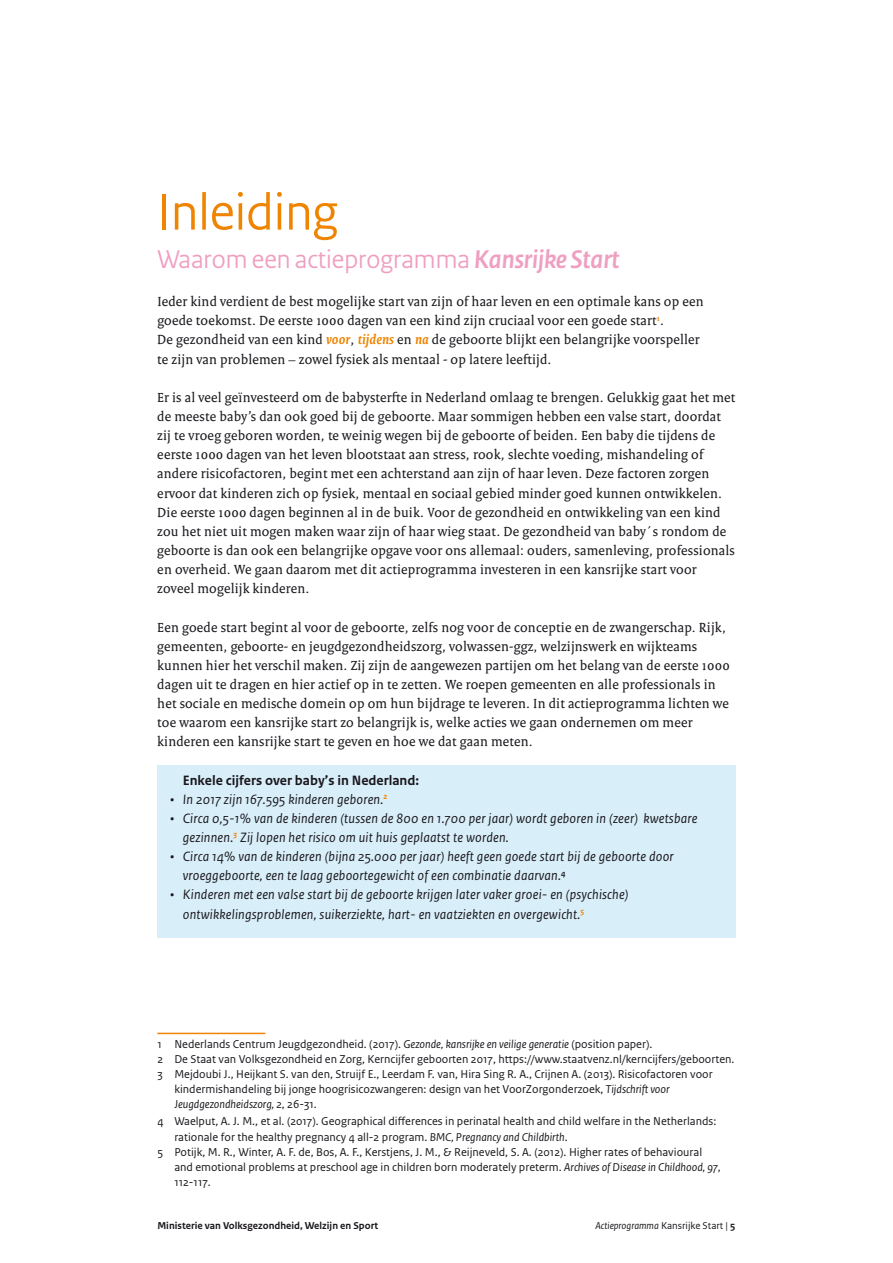
<style>
.page{position:relative;width:893px;height:1263px;background:#fff}
.page>*{position:absolute;margin:0;border:0;box-sizing:border-box;transform-origin:0 0}
.t1{font:54px "Rijksoverheid Sans Heading";color:#ef8400}
.t2{font:27px "Rijksoverheid Sans Heading";color:#ef9fc1}
.t3{font:14.25px/19.2px "Rijksoverheid Serif";letter-spacing:.015em;color:#1a171c}
.t4{font:italic 14.25px/19.2px "Rijksoverheid Sans Text";letter-spacing:.015em;color:#1a171c}
.t5{font:700 14.25px "Rijksoverheid Sans Text";color:#1a171c}
.t6{font:12px/15px "Rijksoverheid Sans Text";color:#1a171c}
.t7{font:italic 12px "Rijksoverheid Sans Text";color:#1a171c}
.t8{font:700 10.5px "Rijksoverheid Sans Text";color:#1a171c}
.t9{font:10.5px "Rijksoverheid Sans Text";color:#1a171c}
.s1{font-weight:700;font-style:italic}
.s2{font-weight:700;font-style:italic;color:#ef8400}
.s3{font-style:italic}
.s4{font-style:normal}
.s5{font-weight:700}
</style>
<div class="page">
<div style="left:157px;top:765px;width:579px;height:173px;background:#d8eef9"></div>
<hr style="left:157px;top:1033px;width:108px;height:1px;background:#ef8400">
<h1 class="t1" style="left:157px;top:181px;width:182px">Inleiding</h1>
<h2 class="t2" style="left:157px;top:243px;width:464px">Waarom een actieprogramma <span class="s1">Kansrijke Start</span></h2>
<p class="t3" style="left:157px;top:292px;width:548px">Ieder kind verdient de best mogelijke start van zijn of haar leven en een optimale kans op een goede toekomst. De eerste 1000 dagen van een kind zijn cruciaal voor een goede start<sup>1</sup>.<br>De gezondheid van een kind <span class="s2">voor</span>, <span class="s2">tijdens</span> en <span class="s2">na</span> de geboorte blijkt een belangrijke voorspeller te zijn van problemen – zowel fysiek als mentaal - op latere leeftijd.</p>
<p class="t3" style="left:157px;top:388px;width:579px">Er is al veel geïnvesteerd om de babysterfte in Nederland omlaag te brengen. Gelukkig gaat het met de meeste baby’s dan ook goed bij de geboorte. Maar sommigen hebben een valse start, doordat zij te vroeg geboren worden, te weinig wegen bij de geboorte of beiden. Een baby die tijdens de eerste 1000 dagen van het leven blootstaat aan stress, rook, slechte voeding, mishandeling of andere risicofactoren, begint met een achterstand aan zijn of haar leven. Deze factoren zorgen ervoor dat kinderen zich op fysiek, mentaal en sociaal gebied minder goed kunnen ontwikkelen.<br>Die eerste 1000 dagen beginnen al in de buik. Voor de gezondheid en ontwikkeling van een kind zou het niet uit mogen maken waar zijn of haar wieg staat. De gezondheid van baby´s rondom de geboorte is dan ook een belangrijke opgave voor ons allemaal: ouders, samenleving, professionals en overheid. We gaan daarom met dit actieprogramma investeren in een kansrijke start voor zoveel mogelijk kinderen.</p>
<p class="t3" style="left:157px;top:617px;width:574px">Een goede start begint al voor de geboorte, zelfs nog voor de conceptie en de zwangerschap. Rijk, gemeenten, geboorte- en jeugdgezondheidszorg, volwassen-ggz, welzijnswerk en wijkteams kunnen hier het verschil maken. Zij zijn de aangewezen partijen om het belang van de eerste 1000 dagen uit te dragen en hier actief op in te zetten. We roepen gemeenten en alle professionals in het sociale en medische domein op om hun bijdrage te leveren. In dit actieprogramma lichten we toe waarom een kansrijke start zo belangrijk is, welke acties we gaan ondernemen om meer kinderen een kansrijke start te geven en hoe we dat gaan meten.</p>
<p class="t5" style="left:183px;top:772px;width:238px">Enkele cijfers over baby’s in Nederland:</p>
<p class="t4" style="left:170px;top:790px;width:219px">• In 2017 zijn 167.595 kinderen geboren.<sup>2</sup></p>
<p class="t4" style="left:183px;top:809px;width:516px;text-indent:-13px">• Circa 0,5-1% van de kinderen (tussen de 800 en 1.700 per jaar) wordt geboren in (zeer) kwetsbare gezinnen.<sup>3</sup> Zij lopen het risico om uit huis geplaatst te worden.</p>
<p class="t4" style="left:183px;top:847px;width:492px;text-indent:-13px">• Circa 14% van de kinderen (bijna 25.000 per jaar) heeft geen goede start bij de geboorte door vroeggeboorte, een te laag geboortegewicht of een combinatie daarvan.<sup>4</sup></p>
<p class="t4" style="left:183px;top:885px;width:447px;text-indent:-13px">• Kinderen met een valse start bij de geboorte krijgen later vaker groei- en (psychische) ontwikkelingsproblemen, suikerziekte, hart- en vaatziekten en overgewicht.<sup>5</sup></p>
<p class="t6" style="left:157px;top:1037px;width:497px">1 Nederlands Centrum Jeugdgezondheid. (2017). <span class="s3">Gezonde, kansrijke en veilige generatie</span> (position paper).</p>
<p class="t6" style="left:157px;top:1052px;width:579px">2 De Staat van Volksgezondheid en Zorg, Kerncijfer geboorten 2017, https://www.staatvenz.nl/kerncijfers/geboorten.</p>
<p class="t6" style="left:157px;top:1067px;width:557px">3 Mejdoubi J., Heijkant S. van den, Struijf E., Leerdam F. van, Hira Sing R. A., Crijnen A. (2013). Risicofactoren voor</p>
<p class="t6" style="left:174px;top:1082px;width:497px">kindermishandeling bij jonge hoogrisicozwangeren: design van het VoorZorgonderzoek, <span class="s3">Tijdschrift voor</span></p>
<p class="t7" style="left:174px;top:1098px;width:144px">Jeugdgezondheidszorg, 2<span class="s4">, 26-31.</span></p>
<p class="t6" style="left:174px;top:1113px;width:543px;line-height:16.5px;text-indent:-17px">4 Waelput, A. J. M., et al. (2017). Geographical differences in perinatal health and child welfare in the Netherlands: rationale for the healthy pregnancy 4 all-2 program. <span class="s3">BMC, Pregnancy and Childbirth</span>.</p>
<p class="t6" style="left:174px;top:1145px;width:548px;text-indent:-17px">5 Potijk, M. R., Winter, A. F. de, Bos, A. F., Kerstjens, J. M., &amp; Reijneveld, S. A. (2012). Higher rates of behavioural and emotional problems at preschool age in children born moderately preterm. <span class="s3">Archives of Disease in Childhood, 97</span>,<br>112-117.</p>
<p class="t8" style="left:157px;top:1219px;width:222px">Ministerie van Volksgezondheid, Welzijn en Sport</p>
<p class="t9" style="left:595px;top:1219px;width:142px"><span class="s3">Actieprogramma</span> Kansrijke Start | <span class="s5">5</span></p>
</div>
